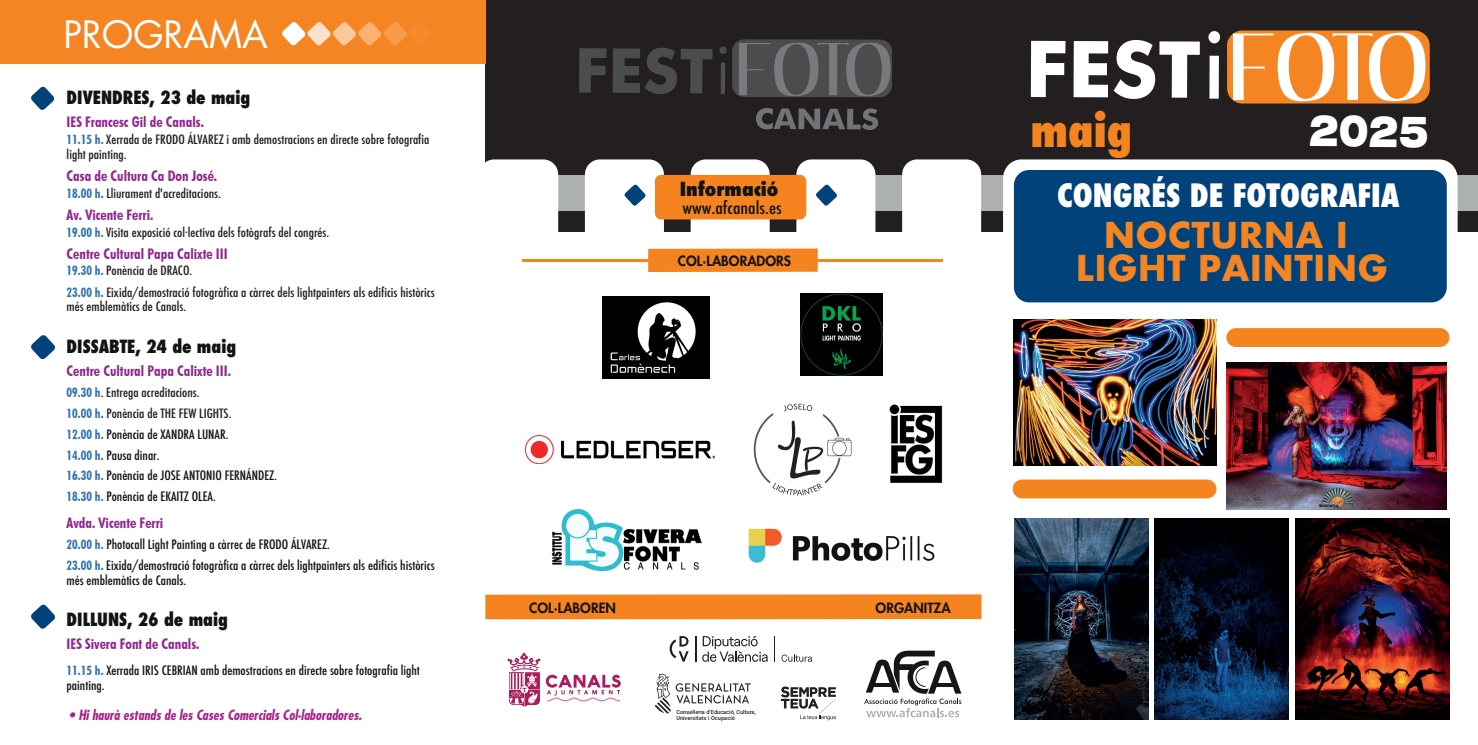
<style>
.page{position:relative;width:1478px;height:745px;background:#fff}
.page>*{position:absolute;margin:0;border:0;box-sizing:border-box;transform-origin:0 0}
.t1{font:800 condensed 45px "Futura";color:#f58420}
.t2{font:900 expanded 42.75px "Swiss 721 BT";color:#fff;scale:.71 1}
.t3{font:36.75px "Futura";color:#fff}
.t4{font:700 34.62px/33.2px "Futura";letter-spacing:.01em;color:#f58523;text-align:center}
.t5{font:800 condensed 31.25px "Futura";color:#fff}
.t6{font:800 condensed 18.75px "Futura";color:#111416;scale:1.11 1}
.t7{font:800 condensed 17.75px "Futura";color:#111416}
.t8{font:500 condensed 16.62px "Futura";color:#111416;scale:1.15 1}
.t9{font:700 condensed 14.62px "Futura BT";color:#90268f}
.t10{font:italic 700 condensed 13.75px "Futura";letter-spacing:-.005em;color:#a7248d}
.t11{font:800 13.75px "Futura";color:#111416}
.t12{font:500 condensed 12.62px/20.9px "Futura";color:#111416;scale:1.06 1}
.t13{font:500 condensed 12.5px/14.5px "Futura";color:#231f20;scale:1.08 1}
.t14{font:500 5.62px/6.8px "Roboto";letter-spacing:.005em;color:#231f20}
.s1{font-family:"Futura BT";font-weight:700;font-size:12.88px;color:#3173ad}
</style>
<div class="page">
<div style="left:485px;top:0;width:993px;height:231px;background:#231f20"></div>
<div style="left:0;top:0;width:485px;height:63px;background:#f58523"></div>
<div style="left:485px;top:175px;width:993px;height:36px;background:#adb0b0"></div>
<div style="left:479px;top:159px;width:79px;height:168px;background:#fff;border-radius:15px"></div>
<div style="left:585px;top:159px;width:79px;height:168px;background:#fff;border-radius:15px"></div>
<div style="left:690px;top:159px;width:79px;height:168px;background:#fff;border-radius:15px"></div>
<div style="left:796px;top:159px;width:79px;height:168px;background:#fff;border-radius:15px"></div>
<div style="left:902px;top:159px;width:79px;height:168px;background:#fff;border-radius:15px"></div>
<div style="left:1003px;top:159px;width:454px;height:310px;background:#fff;border-radius:19px"></div>
<div style="left:1227px;top:30px;width:202px;height:73px;background:#f58523;border-radius:15px"></div>
<svg style="left:1031px;top:41px;width:34px;height:56px"></svg>
<svg style="left:1073px;top:40px;width:127px;height:59px"></svg>
<svg style="left:1233px;top:33px;width:192px;height:68px"></svg>
<svg style="left:1208px;top:31px;width:12px;height:68px"></svg>
<div style="left:1014px;top:170px;width:432px;height:132px;background:#004279;border-radius:15px"></div>
<div style="left:1012px;top:479px;width:204px;height:19px;background:#f58420;border-radius:9px"></div>
<div style="left:1226px;top:328px;width:223px;height:19px;background:#f58420;border-radius:9px"></div>
<svg style="left:579px;top:48px;width:27px;height:44px"></svg>
<svg style="left:613px;top:48px;width:99px;height:46px"></svg>
<svg style="left:732px;top:39px;width:160px;height:58px"></svg>
<hr style="left:720px;top:62px;width:1px;height:32px;background:#515153">
<img style="left:721px;top:62px;width:4px;height:32px">
<svg style="left:756px;top:108px;width:122px;height:22px"></svg>
<div style="left:719px;top:46px;width:8px;height:8px;background:#4b4c4d;border-radius:50%"></div>
<svg style="left:282px;top:22px;width:125px;height:24px"></svg>
<svg style="left:31px;top:335px;width:24px;height:24px"></svg>
<svg style="left:31px;top:604px;width:24px;height:24px"></svg>
<svg style="left:31px;top:86px;width:24px;height:24px"></svg>
<hr style="left:522px;top:259px;width:420px;height:2px;background:#f58420">
<div style="left:648px;top:248px;width:170px;height:24px;background:#f58420"></div>
<div style="left:485px;top:594px;width:496px;height:25px;background:#f58420"></div>
<div style="left:655px;top:175px;width:151px;height:44px;background:#f58420;border-radius:6px"></div>
<svg style="left:624px;top:184px;width:22px;height:22px"></svg>
<svg style="left:816px;top:184px;width:21px;height:22px"></svg>
<img style="left:1014px;top:319px;width:202px;height:146px">
<img style="left:1226px;top:362px;width:220px;height:147px">
<img style="left:1014px;top:518px;width:134px;height:201px">
<img style="left:1295px;top:518px;width:154px;height:201px">
<img style="left:1154px;top:518px;width:135px;height:201px">
<img style="left:602px;top:297px;width:108px;height:81px">
<img style="left:753px;top:403px;width:99px;height:93px">
<img style="left:748px;top:528px;width:187px;height:35px">
<img style="left:551px;top:509px;width:151px;height:62px">
<img style="left:889px;top:404px;width:54px;height:79px">
<img style="left:800px;top:293px;width:82px;height:82px">
<img style="left:526px;top:435px;width:188px;height:28px">
<svg style="left:864px;top:650px;width:97px;height:66px"></svg>
<svg style="left:507px;top:652px;width:114px;height:54px"></svg>
<svg style="left:669px;top:636px;width:19px;height:25px"></svg>
<svg style="left:695px;top:636px;width:1px;height:25px"></svg>
<svg style="left:702px;top:635px;width:66px;height:26px"></svg>
<svg style="left:781px;top:654px;width:31px;height:7px"></svg>
<svg style="left:774px;top:636px;width:1px;height:25px"></svg>
<svg style="left:781px;top:686px;width:55px;height:33px"></svg>
<svg style="left:654px;top:673px;width:97px;height:40px"></svg>
<h3 class="t3" style="left:63px;top:9px;width:206px">PROGRAMA</h3>
<h3 class="t7" style="left:67px;top:85px;width:185px">DIVENDRES, 23 de maig</h3>
<p class="t9" style="left:67px;top:113px;width:139px">IES Francesc Gil de Canals.</p>
<p class="t13" style="left:67px;top:132px;width:337px"><span class="s1">11.15 h.</span> Xerrada de FRODO ÁLVAREZ i amb demostracions en directe sobre fotografia light painting.</p>
<p class="t9" style="left:67px;top:166px;width:152px">Casa de Cultura Ca Don José.</p>
<p class="t13" style="left:67px;top:186px;width:144px"><span class="s1">18.00 h.</span> Lliurament d'acreditacions.</p>
<p class="t9" style="left:67px;top:205px;width:88px">Av. Vicente Ferri.</p>
<p class="t13" style="left:67px;top:225px;width:245px"><span class="s1">19.00 h.</span> Visita exposició col·lectiva dels fotògrafs del congrés.</p>
<p class="t9" style="left:67px;top:245px;width:162px">Centre Cultural Papa Calixte III</p>
<p class="t13" style="left:67px;top:259px;width:342px;line-height:22.1px"><span class="s1">19.30 h.</span> Ponència de DRACO.<br><span class="s1">23.00 h.</span> Eixida/demostració fotogràfica a càrrec dels lightpainters als edificis històrics</p>
<p class="t13" style="left:67px;top:299px;width:112px">més emblemàtics de Canals.</p>
<h3 class="t7" style="left:67px;top:334px;width:171px">DISSABTE, 24 de maig</h3>
<p class="t9" style="left:67px;top:362px;width:166px">Centre Cultural Papa Calixte III.</p>
<p class="t13" style="left:67px;top:381px;width:154px;line-height:20.9px"><span class="s1">09.30 h</span>. Entrega acreditacions.<br><span class="s1">10.00 h.</span> Ponència de THE FEW LIGHTS.</p>
<p class="t12" style="left:67px;top:423px;width:200px"><span class="s1">12.00 h.</span> Ponència de XANDRA LUNAR.<br><span class="s1">14.00 h.</span> Pausa dinar.<br><span class="s1">16.30 h.</span> Ponència de JOSE ANTONIO FERNÁNDEZ.<br><span class="s1">18.30 h.</span> Ponència de EKAITZ OLEA.</p>
<p class="t9" style="left:67px;top:514px;width:98px">Avda. Vicente Ferri</p>
<p class="t12" style="left:67px;top:533px;width:349px"><span class="s1">20.00 h.</span> Photocall Light Painting a càrrec de FRODO ÁLVAREZ.<br><span class="s1">23.00 h.</span> Eixida/demostració fotogràfica a càrrec dels lightpainters als edificis històrics</p>
<p class="t12" style="left:67px;top:569px;width:114px">més emblemàtics de Canals.</p>
<h3 class="t7" style="left:67px;top:606px;width:163px">DILLUNS, 26 de maig</h3>
<p class="t9" style="left:67px;top:634px;width:134px">IES Sivera Font de Canals.</p>
<p class="t12" style="left:67px;top:662px;width:335px;line-height:14.5px"><span class="s1">11.15 h.</span> Xerrada IRIS CEBRIAN amb demostracions en directe sobre fotografia light painting.</p>
<p class="t10" style="left:69px;top:706px;width:294px">• Hi haurà estands de les Cases Comercials Col·laboradores.</p>
<h3 class="t6" style="left:680px;top:176px;width:90px">Informació</h3>
<h3 class="t8" style="left:682px;top:197px;width:88px">www.afcanals.es</h3>
<p class="t11" style="left:678px;top:252px;width:115px">COL·LABORADORS</p>
<h1 class="t1" style="left:1030px;top:99px;width:103px">maig</h1>
<h3 class="t5" style="left:1057px;top:174px;width:344px">CONGRÉS DE FOTOGRAFIA</h3>
<h3 class="t4" style="left:1075px;top:218px;width:314px">NOCTURNA I<br>LIGHT PAINTING</h3>
<h2 class="t2" style="left:1309px;top:105px;width:169px">2025</h2>
<p class="t11" style="left:529px;top:598px;width:88px">COL·LABOREN</p>
<p class="t11" style="left:875px;top:598px;width:77px">ORGANITZA</p>
<p class="t14" style="left:676px;top:707px;width:81px">Conselleria d’Educació, Cultura,<br>Universitats i Ocupació</p>
</div>
